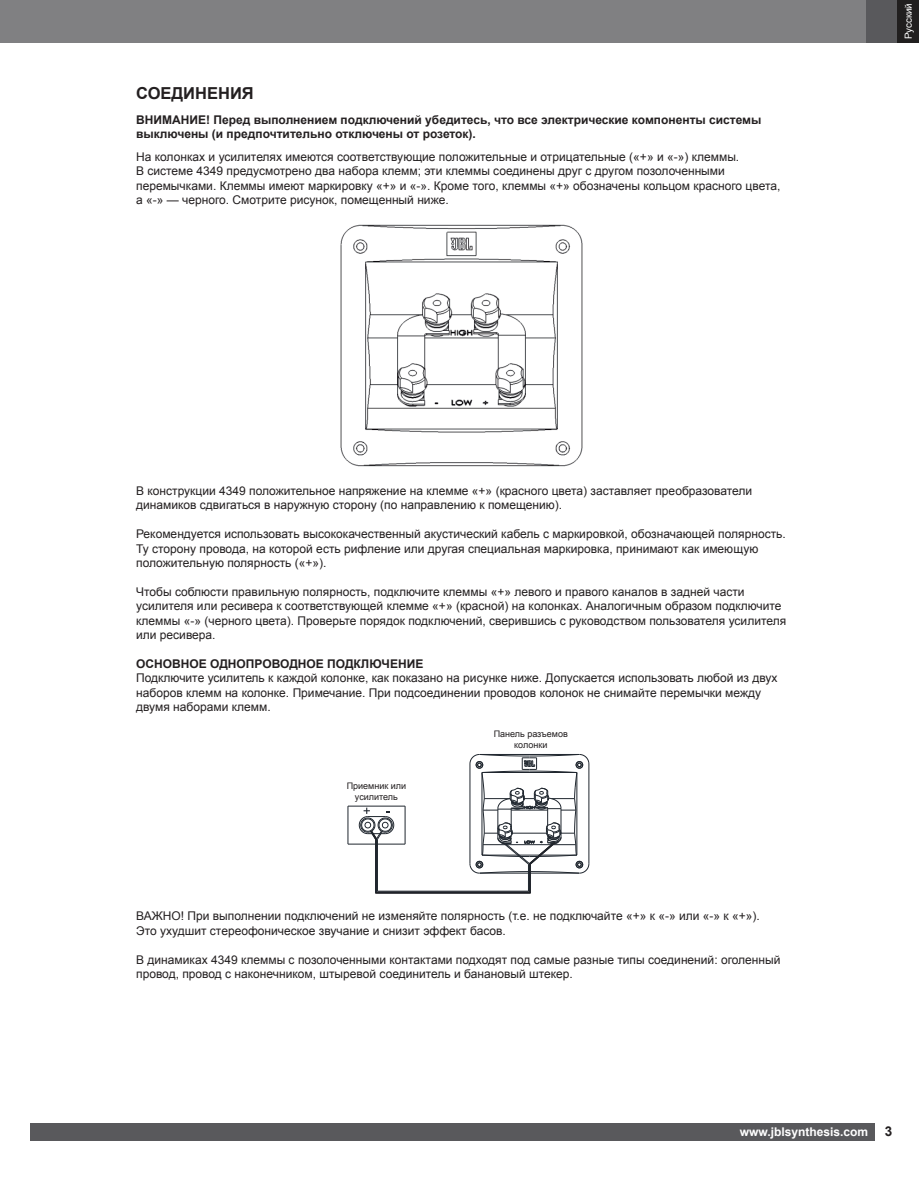
<style>
.page{position:relative;width:919px;height:1188px;background:#fff}
.page>*{position:absolute;margin:0;border:0;box-sizing:border-box;transform-origin:0 0}
.Title_1{font:700 16.5px "Arial";color:#231f20}
.t1{font:700 13.5px "Arial";color:#231f20}
.t2{font:12px/14.4px "Arial";color:#231f20}
.t3{font:700 12px/14.4px "Arial";color:#231f20}
.t4{font:700 12px "Arial";color:#fff}
.t5{font:9.75px "Arial";color:#fff}
.t6{font:9px/10.8px "Arial";color:#231f20;text-align:center}
</style>
<div class="page">
<div style="left:0;top:0;width:865px;height:42px;background:#808082"></div>
<div style="left:865px;top:0;width:32px;height:42px;background:#59595c"></div>
<div style="left:897px;top:0;width:21px;height:42px;background:#211f1f"></div>
<div style="left:30px;top:1123px;width:844px;height:18px;background:#59595c"></div>
<img style="left:340px;top:224px;width:243px;height:243px">
<hr style="left:375px;top:893px;width:155px;height:1px;background:#20272f">
<svg style="left:347px;top:754px;width:242px;height:139px"></svg>
<p class="Title_1" style="left:136px;top:82px;width:119px">СОЕДИНЕНИЯ</p>
<p class="t3" style="left:136px;top:113px;width:626px">ВНИМАНИЕ! Перед выполнением подключений убедитесь, что все электрические компоненты системы выключены (и предпочтительно отключены от розеток).</p>
<p class="t2" style="left:136px;top:150px;width:645px">На колонках и усилителях имеются соответствующие положительные и отрицательные («+» и «-») клеммы.<br>В системе 4349 предусмотрено два набора клемм; эти клеммы соединены друг с другом позолоченными перемычками. Клеммы имеют маркировку «+» и «-». Кроме того, клеммы «+» обозначены кольцом красного цвета, а «-» — черного. Смотрите рисунок, помещенный ниже.</p>
<p class="t5" style="left:901px;top:39px;width:38px;rotate:-90deg">Русский</p>
<p class="t2" style="left:136px;top:484px;width:617px">В конструкции 4349 положительное напряжение на клемме «+» (красного цвета) заставляет преобразователи динамиков сдвигаться в наружную сторону (по направлению к помещению).</p>
<p class="t2" style="left:136px;top:527px;width:651px">Рекомендуется использовать высококачественный акустический кабель с маркировкой, обозначающей полярность.<br>Ту сторону провода, на которой есть рифление или другая специальная маркировка, принимают как имеющую положительную полярность («+»).</p>
<p class="t2" style="left:136px;top:585px;width:651px">Чтобы соблюсти правильную полярность, подключите клеммы «+» левого и правого каналов в задней части усилителя или ресивера к соответствующей клемме «+» (красной) на колонках. Аналогичным образом подключите клеммы «-» (черного цвета). Проверьте порядок подключений, сверившись с руководством пользователя усилителя или ресивера.</p>
<p class="t3" style="left:136px;top:657px;width:289px">ОСНОВНОЕ ОДНОПРОВОДНОЕ ПОДКЛЮЧЕНИЕ</p>
<p class="t2" style="left:136px;top:671px;width:642px">Подключите усилитель к каждой колонке, как показано на рисунке ниже. Допускается использовать любой из двух наборов клемм на колонке. Примечание. При подсоединении проводов колонок не снимайте перемычки между двумя наборами клемм.</p>
<p class="t6" style="left:346px;top:780px;width:61px">Приемник или усилитель</p>
<p class="t6" style="left:493px;top:729px;width:76px">Панель разъемов колонки</p>
<p class="t2" style="left:136px;top:909px;width:625px">ВАЖНО! При выполнении подключений не изменяйте полярность (т.е. не подключайте «+» к «-» или «-» к «+»).<br>Это ухудшит стереофоническое звучание и снизит эффект басов.</p>
<p class="t2" style="left:136px;top:952px;width:645px">В динамиках 4349 клеммы с позолоченными контактами подходят под самые разные типы соединений: оголенный провод, провод с наконечником, штыревой соединитель и банановый штекер.</p>
<p class="t4" style="left:739px;top:1123px;width:130px">www.jblsynthesis.com</p>
<p class="t1" style="left:884px;top:1122px;width:9px">3</p>
</div>
